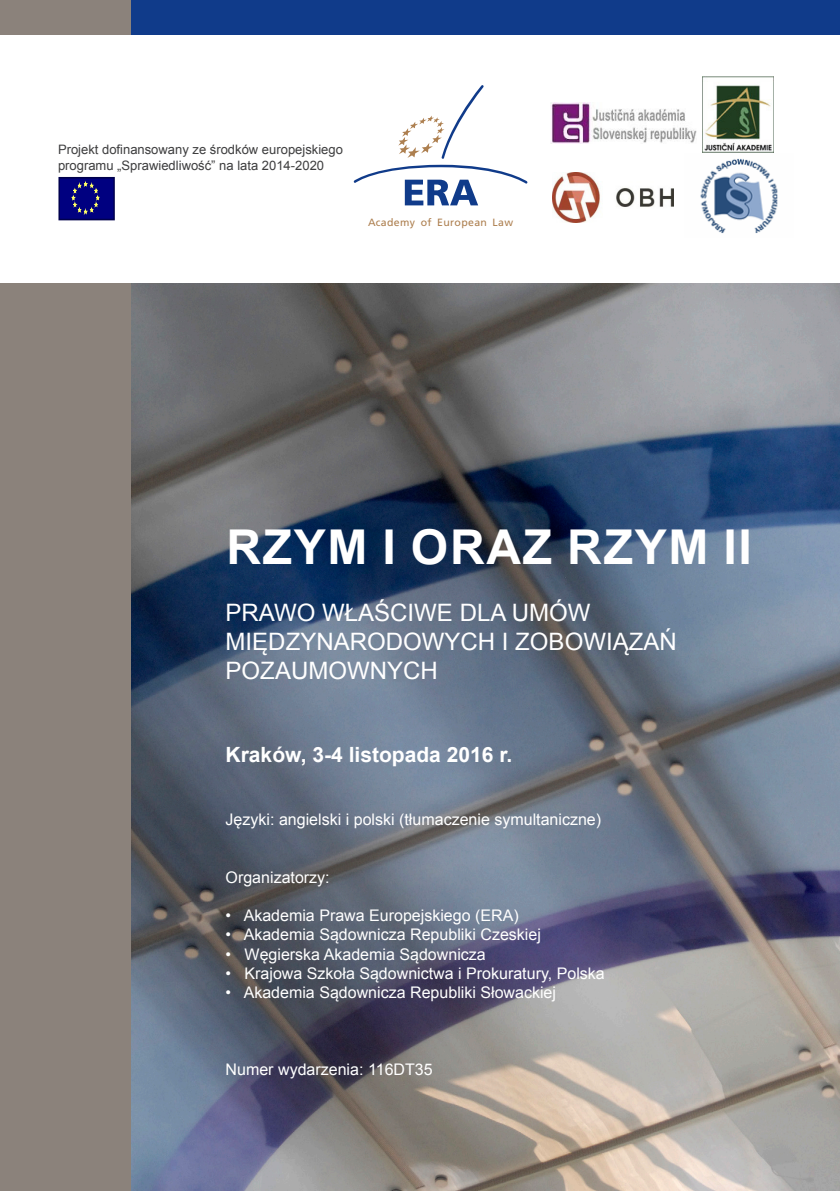
<style>
.page{position:relative;width:840px;height:1191px;background:#fff}
.page>*{position:absolute;margin:0;border:0;box-sizing:border-box;transform-origin:0 0}
.t1{font:700 48px "Arial";letter-spacing:.035em;color:#fff}
.t2{font:24px/28.8px "Arial";color:#fff}
.t3{font:700 21px "Arial";color:#fff}
.t4{font:16px "Arial";color:#fff}
.t5{font:13px/15.6px "Arial";color:#3e3e3f}
.t6{font:10.6px "Frutiger LT";letter-spacing:.035em;color:#ad7f4f}
</style>
<div class="page">
<img style="left:130px;top:283px;width:709px;height:908px">
<div style="left:0;top:283px;width:130px;height:908px;background:#8b827b"></div>
<div style="left:0;top:0;width:132px;height:34px;background:#8b827b"></div>
<div style="left:132px;top:0;width:707px;height:34px;background:#103b8a"></div>
<svg style="left:353px;top:165px;width:174px;height:40px"></svg>
<svg style="left:398px;top:85px;width:86px;height:74px"></svg>
<div style="left:59px;top:178px;width:55px;height:41px;background:#000080"></div>
<div style="left:58px;top:177px;width:57px;height:43px;border:2px solid #00004c"></div>
<svg style="left:72px;top:181px;width:27px;height:34px"></svg>
<img style="left:550px;top:103px;width:145px;height:40px">
<img style="left:552px;top:172px;width:121px;height:50px">
<img style="left:702px;top:76px;width:71px;height:77px">
<img style="left:700px;top:158px;width:78px;height:76px">
<p class="t5" style="left:58px;top:141px;width:286px">Projekt dofinansowany ze środków europejskiego programu „Sprawiedliwość” na lata 2014-2020</p>
<p class="t6" style="left:368px;top:216px;width:147px">Academy of European Law</p>
<h1 class="t1" style="left:226px;top:513px;width:526px">RZYM I oraz RZYM II</h1>
<h2 class="t2" style="left:225px;top:598px;width:452px">PRAWO WŁAŚCIWE DLA UMÓW<br>MIĘDZYNARODOWYCH I ZOBOWIĄZAŃ<br>POZAUMOWNYCH</h2>
<h3 class="t3" style="left:225px;top:739px;width:288px">Kraków, 3-4 listopada 2016 r.</h3>
<p class="t4" style="left:225px;top:808px;width:377px">Języki: angielski i polski (tłumaczenie symultaniczne)</p>
<p class="t4" style="left:225px;top:866px;width:106px">Organizatorzy:</p>
<p class="t4" style="left:225px;top:904px;width:294px">• Akademia Prawa Europejskiego (ERA)</p>
<p class="t4" style="left:225px;top:923px;width:317px">• Akademia Sądownicza Republiki Czeskiej</p>
<p class="t4" style="left:225px;top:943px;width:261px">• Węgierska Akademia Sądownicza</p>
<p class="t4" style="left:225px;top:962px;width:380px">• Krajowa Szkoła Sądownictwa i Prokuratury, Polska</p>
<p class="t4" style="left:225px;top:981px;width:332px">• Akademia Sądownicza Republiki Słowackiej</p>
<p class="t4" style="left:225px;top:1058px;width:208px">Numer wydarzenia: 116DT35</p>
</div>
